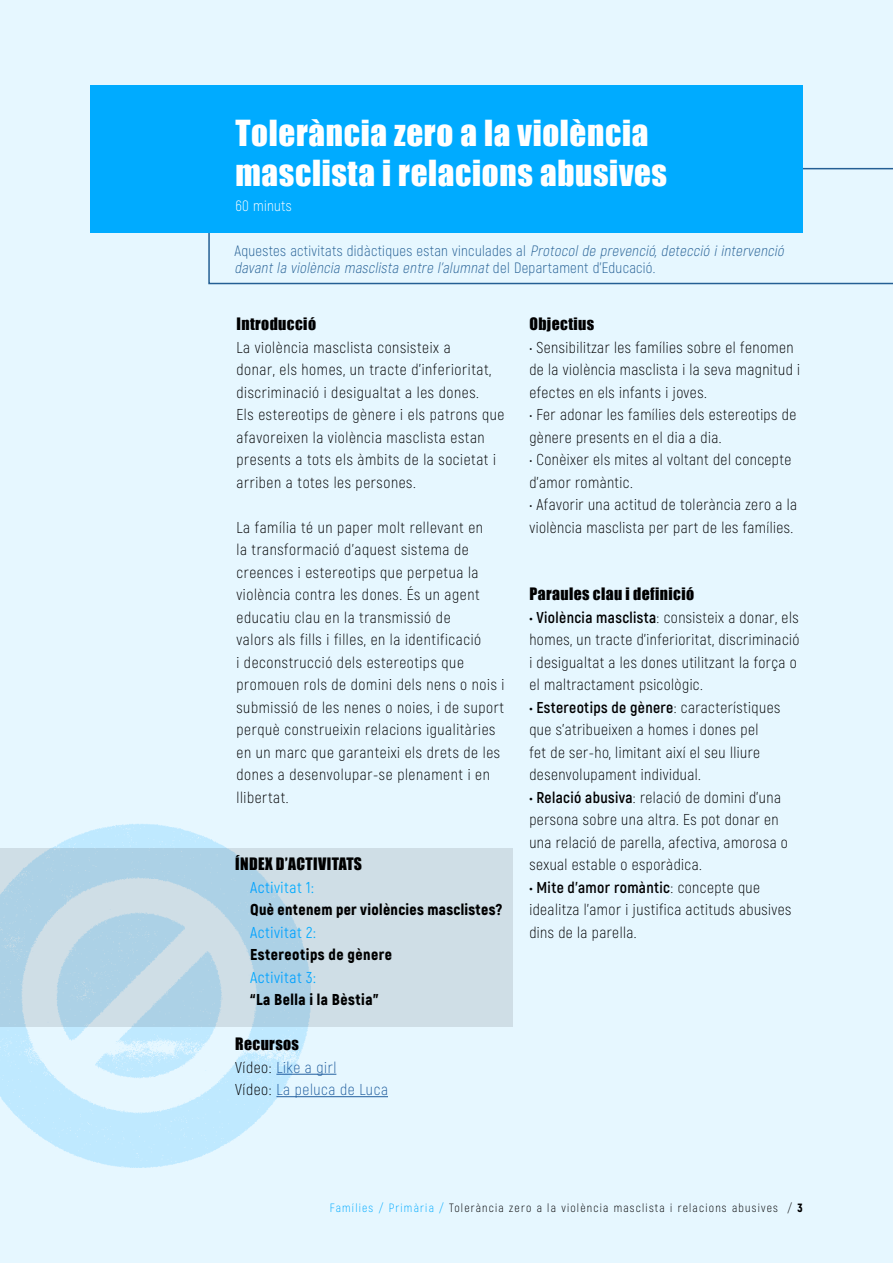
<style>
.page{position:relative;width:893px;height:1263px;background:#fff}
.page>*{position:absolute;margin:0;border:0;box-sizing:border-box;transform-origin:0 0}
.t1{font:33px/39.6px "Impact";letter-spacing:.02em;color:#fff}
.t2{font:300 15.75px/22.5px "Akrobat";letter-spacing:.03em;color:#000}
.t3{font:900 15.75px "Akrobat";letter-spacing:.02em;color:#000}
.t4{font:15.75px "Impact";letter-spacing:.025em;color:#000}
.t5{font:300 15.75px/22.5px "Akrobat";letter-spacing:.04em;color:#215e9e}
.t6{font:15.75px "Akrobat";letter-spacing:.035em;color:#00abff}
.t7{font:italic 300 15px/16.5px "Akrobat";color:#296394}
.t8{font:300 15px "Akrobat";letter-spacing:.02em;color:#fff}
.t9{font:300 12px "Akrobat";letter-spacing:.1em;color:#000}
.s1{font-style:normal}
.s2{color:#000}
.s3{font-weight:700}
.s4{color:#00abff}
.s5{font-weight:900}
</style>
<div class="page">
<div style="left:0;top:0;width:893px;height:1262px;background:#e6f7ff"></div>
<svg style="left:208px;top:168px;width:685px;height:116px"></svg>
<div style="left:90px;top:85px;width:713px;height:147px;background:#00abff"></div>
<div style="left:0;top:848px;width:513px;height:178px;background:#cfdee6"></div>
<hr style="left:276px;top:1096px;width:112px;height:1px;background:#215e9e">
<img style="left:0;top:824px;width:338px;height:344px">
<h1 class="t1" style="left:235px;top:112px;width:433px">Tolerància zero a la violència masclista i relacions abusives</h1>
<p class="t8" style="left:235px;top:197px;width:58px">60 minuts</p>
<p class="t7" style="left:234px;top:243px;width:554px"><span class="s1">Aquestes activitats didàctiques estan vinculades al</span> Protocol de prevenció, detecció i intervenció davant la violència masclista entre l’alumnat <span class="s1">d e l D e p a rt a m e n t d ’ E d u c a c i ó .</span></p>
<p class="t4" style="left:236px;top:312px;width:81px">Introducció</p>
<p class="t2" style="left:236px;top:336px;width:269px">La violència masclista consisteix a<br>donar, els homes, un tracte d’inferioritat, discriminació i desigualtat a les dones.<br>Els estereotips de gènere i els patrons que afavoreixen la violència masclista estan presents a tots els àmbits de la societat i arriben a totes les persones.</p>
<p class="t2" style="left:236px;top:516px;width:269px">La família té un paper molt rellevant en<br>la transformació d’aquest sistema de creences i estereotips que perpetua la violència contra les dones. És un agent educatiu clau en la transmissió de<br>valors als fills i filles, en la identificació<br>i deconstrucció dels estereotips que promouen rols de domini dels nens o nois i submissió de les nenes o noies, i de suport perquè construeixin relacions igualitàries en un marc que garanteixi els drets de les dones a desenvolupar-se plenament i en llibertat.</p>
<p class="t4" style="left:235px;top:852px;width:128px">ÍNDEX D’ACTIVITATS</p>
<p class="t6" style="left:250px;top:878px;width:65px">Activitat 1:</p>
<p class="t3" style="left:250px;top:899px;width:254px">Què entenem per violències masclistes?</p>
<p class="t6" style="left:250px;top:923px;width:67px">Activitat 2:</p>
<p class="t3" style="left:250px;top:944px;width:143px">Estereotips de gènere</p>
<p class="t6" style="left:250px;top:968px;width:67px">Activitat 3:</p>
<p class="t3" style="left:250px;top:989px;width:130px">“La Bella i la Bèstia”</p>
<p class="t4" style="left:235px;top:1032px;width:65px">Recursos</p>
<p class="t5" style="left:235px;top:1056px;width:154px"><span class="s2">Vídeo:</span> Like a girl<br><span class="s2">Vídeo:</span> La peluca de Luca</p>
<p class="t4" style="left:529px;top:312px;width:66px">Objectius</p>
<p class="t2" style="left:529px;top:336px;width:272px">• Sensibilitzar les famílies sobre el fenomen de la violència masclista i la seva magnitud i efectes en els infants i joves.</p>
<p class="t2" style="left:529px;top:403px;width:268px">• Fer adonar les famílies dels estereotips de gènere presents en el dia a dia.</p>
<p class="t2" style="left:529px;top:448px;width:263px">• Conèixer els mites al voltant del concepte d’amor romàntic.</p>
<p class="t2" style="left:529px;top:493px;width:269px">• Afavorir una actitud de tolerància zero a la violència masclista per part de les famílies.</p>
<p class="t4" style="left:529px;top:582px;width:166px">Paraules clau i definició</p>
<p class="t2" style="left:529px;top:606px;width:272px"><span class="s3">• Violència masclista</span>: consisteix a donar, els homes, un tracte d’inferioritat, discriminació i desigualtat a les dones utilitzant la força o el maltractament psicològic.</p>
<p class="t2" style="left:529px;top:696px;width:252px"><span class="s3">• Estereotips de gènere</span>: característiques que s’atribueixen a homes i dones pel<br>fet de ser-ho, limitant així el seu lliure desenvolupament individual.</p>
<p class="t2" style="left:529px;top:786px;width:260px"><span class="s3">• Relació abusiva</span>: relació de domini d’una persona sobre una altra. Es pot donar en una relació de parella, afectiva, amorosa o sexual estable o esporàdica.</p>
<p class="t2" style="left:529px;top:876px;width:264px"><span class="s3">• Mite d’amor romàntic</span>: concepte que idealitza l’amor i justifica actituds abusives dins de la parella.</p>
<p class="t9" style="left:330px;top:1201px;width:474px"><span class="s4">Famílies / Primària /</span> Tolerància zero a la violència masclista i relacions abusives / <span class="s5">3</span></p>
</div>
